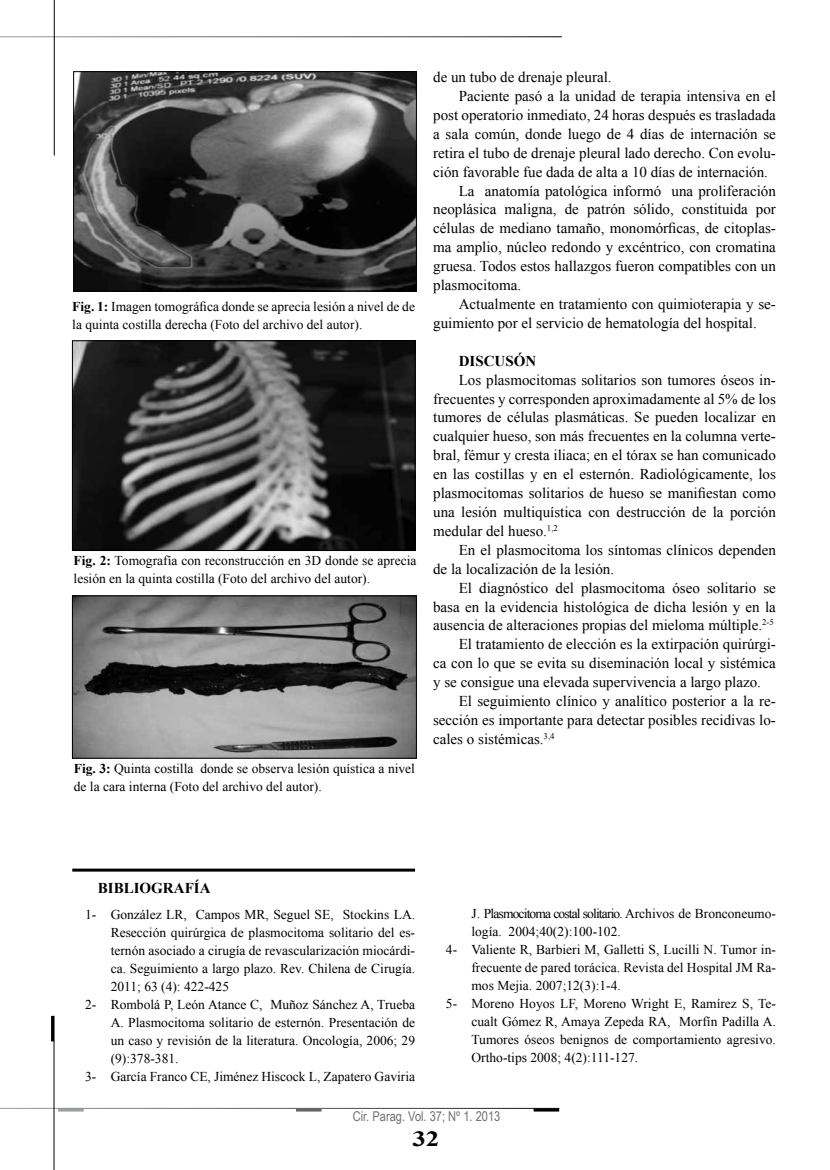
<style>
.page{position:relative;width:830px;height:1170px;background:#fff}
.page>*{position:absolute;margin:0;border:0;box-sizing:border-box;transform-origin:0 0}
.t1{font:700 21.6px "Times New Roman";color:#000;scale:1.25 1}
.t2{font:15px/18.9px "Times New Roman";color:#000;text-align:justify}
.t3{font:700 15px "Times New Roman";color:#000}
.t4{font:13.5px/18px "Times New Roman";color:#000}
.t5{font:13.5px "Times New Roman";letter-spacing:-.06em;color:#000}
.t6{font:13.5px "Arial Narrow";color:#707172}
.s1{font-weight:700}
</style>
<div class="page">
<hr style="left:58px;top:1108px;width:26px;height:3px;background:#9c9e9f">
<hr style="left:533px;top:1108px;width:26px;height:3px;background:#000">
<hr style="left:296px;top:1108px;width:25px;height:3px;background:#646567">
<hr style="left:54px;top:1015px;width:1px;height:154px;background:#000">
<hr style="left:51px;top:1015px;width:3px;height:26px;background:#000">
<hr style="left:54px;top:0;width:1px;height:156px;background:#000">
<img style="left:75px;top:73px;width:339px;height:216px">
<div style="left:73px;top:71px;width:343px;height:220px;border:1px solid #000"></div>
<img style="left:74px;top:342px;width:339px;height:207px">
<div style="left:72px;top:340px;width:343px;height:211px;border:1px solid #000"></div>
<img style="left:74px;top:597px;width:340px;height:159px">
<div style="left:72px;top:595px;width:344px;height:163px;border:1px solid #000"></div>
<hr style="left:72px;top:868px;width:343px;height:3px;background:#000">
<p class="t4" style="left:72px;top:297px;width:344px"><span class="s1">Fig. 1:</span> Imagen tomográfica donde se aprecia lesión a nivel de de la quinta costilla derecha (Foto del archivo del autor).</p>
<p class="t4" style="left:74px;top:551px;width:344px"><span class="s1">Fig. 2:</span> Tomografía con reconstrucción en 3D donde se aprecia lesión en la quinta costilla (Foto del archivo del autor).</p>
<p class="t4" style="left:74px;top:759px;width:342px"><span class="s1">Fig. 3:</span> Quinta costilla donde se observa lesión quística a nivel de la cara interna (Foto del archivo del autor).</p>
<p class="t2" style="left:433px;top:67px;width:180px">de un tubo de drenaje pleural.</p>
<p class="t2" style="left:458px;top:86px;width:318px">Paciente pasó a la unidad de terapia intensiva en el</p>
<p class="t2" style="left:433px;top:105px;width:344px">post operatorio inmediato, 24 horas después es trasladada</p>
<p class="t2" style="left:433px;top:124px;width:344px">a sala común, donde luego de 4 días de internación se</p>
<p class="t2" style="left:433px;top:143px;width:344px">retira el tubo de drenaje pleural lado derecho. Con evolu-</p>
<p class="t2" style="left:433px;top:162px;width:336px">ción favorable fue dada de alta a 10 días de internación.</p>
<p class="t2" style="left:458px;top:181px;width:318px">La anatomía patológica informó una proliferación</p>
<p class="t2" style="left:433px;top:200px;width:344px">neoplásica maligna, de patrón sólido, constituida por</p>
<p class="t2" style="left:433px;top:219px;width:344px">células de mediano tamaño, monomórficas, de citoplas-</p>
<p class="t2" style="left:433px;top:237px;width:344px">ma amplio, núcleo redondo y excéntrico, con cromatina</p>
<p class="t2" style="left:433px;top:256px;width:344px">gruesa. Todos estos hallazgos fueron compatibles con un</p>
<p class="t2" style="left:433px;top:275px;width:89px">plasmocitoma.</p>
<p class="t2" style="left:458px;top:294px;width:318px">Actualmente en tratamiento con quimioterapia y se-</p>
<p class="t2" style="left:433px;top:313px;width:325px">guimiento por el servicio de hematología del hospital.</p>
<p class="t3" style="left:458px;top:350px;width:79px">DISCUSÓN</p>
<p class="t2" style="left:433px;top:370px;width:344px;text-indent:26px">Los plasmocitomas solitarios son tumores óseos in&shy;frecuentes y corresponden aproximadamente al 5% de los tumores de células plasmáticas. Se pueden localizar en cualquier hueso, son más frecuentes en la columna verte&shy;bral, fémur y cresta iliaca; en el tórax se han comunicado en las costillas y en el esternón. Radiológicamente, los plasmocitomas solitarios de hueso se manifiestan como una lesión multiquística con destrucción de la porción medular del hueso.<sup>1,2</sup></p>
<p class="t2" style="left:433px;top:540px;width:344px;text-indent:26px">En el plasmocitoma los síntomas clínicos dependen de la localización de la lesión.</p>
<p class="t2" style="left:458px;top:578px;width:318px">El diagnóstico del plasmocitoma óseo solitario se</p>
<p class="t2" style="left:433px;top:597px;width:344px">basa en la evidencia histológica de dicha lesión y en la</p>
<p class="t2" style="left:433px;top:615px;width:342px">ausencia de alteraciones propias del mieloma múltiple.<sup>2-5</sup></p>
<p class="t2" style="left:458px;top:634px;width:318px">El tratamiento de elección es la extirpación quirúrgi-</p>
<p class="t2" style="left:433px;top:653px;width:344px">ca con lo que se evita su diseminación local y sistémica</p>
<p class="t2" style="left:433px;top:672px;width:329px">y se consigue una elevada supervivencia a largo plazo.</p>
<p class="t2" style="left:458px;top:691px;width:318px">El seguimiento clínico y analítico posterior a la re-</p>
<p class="t2" style="left:433px;top:710px;width:344px">sección es importante para detectar posibles recidivas lo-</p>
<p class="t2" style="left:433px;top:729px;width:123px">cales o sistémicas.<sup>3,4</sup></p>
<p class="t3" style="left:98px;top:877px;width:114px">BIBLIOGRAFÍA</p>
<p class="t4" style="left:85px;top:905px;width:331px">1- González LR, Campos MR, Seguel SE, Stockins LA.</p>
<p class="t4" style="left:111px;top:923px;width:306px">Resección quirúrgica de plasmocitoma solitario del es-</p>
<p class="t4" style="left:111px;top:941px;width:306px">ternón asociado a cirugía de revascularización miocárdi-</p>
<p class="t4" style="left:111px;top:959px;width:306px">ca. Seguimiento a largo plazo. Rev. Chilena de Cirugía.</p>
<p class="t4" style="left:111px;top:977px;width:120px">2011; 63 (4): 422-425</p>
<p class="t4" style="left:85px;top:995px;width:331px">2- Rombolá P, León Atance C, Muñoz Sánchez A, Trueba</p>
<p class="t4" style="left:111px;top:1013px;width:306px">A. Plasmocitoma solitario de esternón. Presentación de</p>
<p class="t4" style="left:111px;top:1031px;width:306px">un caso y revisión de la literatura. Oncología, 2006; 29</p>
<p class="t4" style="left:111px;top:1049px;width:69px">(9):378-381.</p>
<p class="t4" style="left:85px;top:1067px;width:331px">3- García Franco CE, Jiménez Hiscock L, Zapatero Gaviria</p>
<p class="t5" style="left:471px;top:904px;width:306px">J. Plasmocitoma costal solitario. Archivos de Bronconeumo-</p>
<p class="t4" style="left:471px;top:922px;width:151px">logía. 2004;40(2):100-102.</p>
<p class="t4" style="left:445px;top:940px;width:331px">4- Valiente R, Barbieri M, Galletti S, Lucilli N. Tumor in-</p>
<p class="t4" style="left:471px;top:958px;width:306px">frecuente de pared torácica. Revista del Hospital JM Ra-</p>
<p class="t4" style="left:471px;top:976px;width:151px">mos Mejia. 2007;12(3):1-4.</p>
<p class="t4" style="left:445px;top:994px;width:331px">5- Moreno Hoyos LF, Moreno Wright E, Ramírez S, Te-</p>
<p class="t4" style="left:471px;top:1012px;width:306px">cualt Gómez R, Amaya Zepeda RA, Morfín Padilla A.</p>
<p class="t4" style="left:471px;top:1030px;width:306px">Tumores óseos benignos de comportamiento agresivo.</p>
<p class="t4" style="left:471px;top:1048px;width:168px">Ortho-tips 2008; 4(2):111-127.</p>
<p class="t6" style="left:352px;top:1105px;width:149px">Cir. Parag. Vol. 37; Nº 1. 2013</p>
<h1 class="t1" style="left:412px;top:1123px;width:23px">32</h1>
</div>
